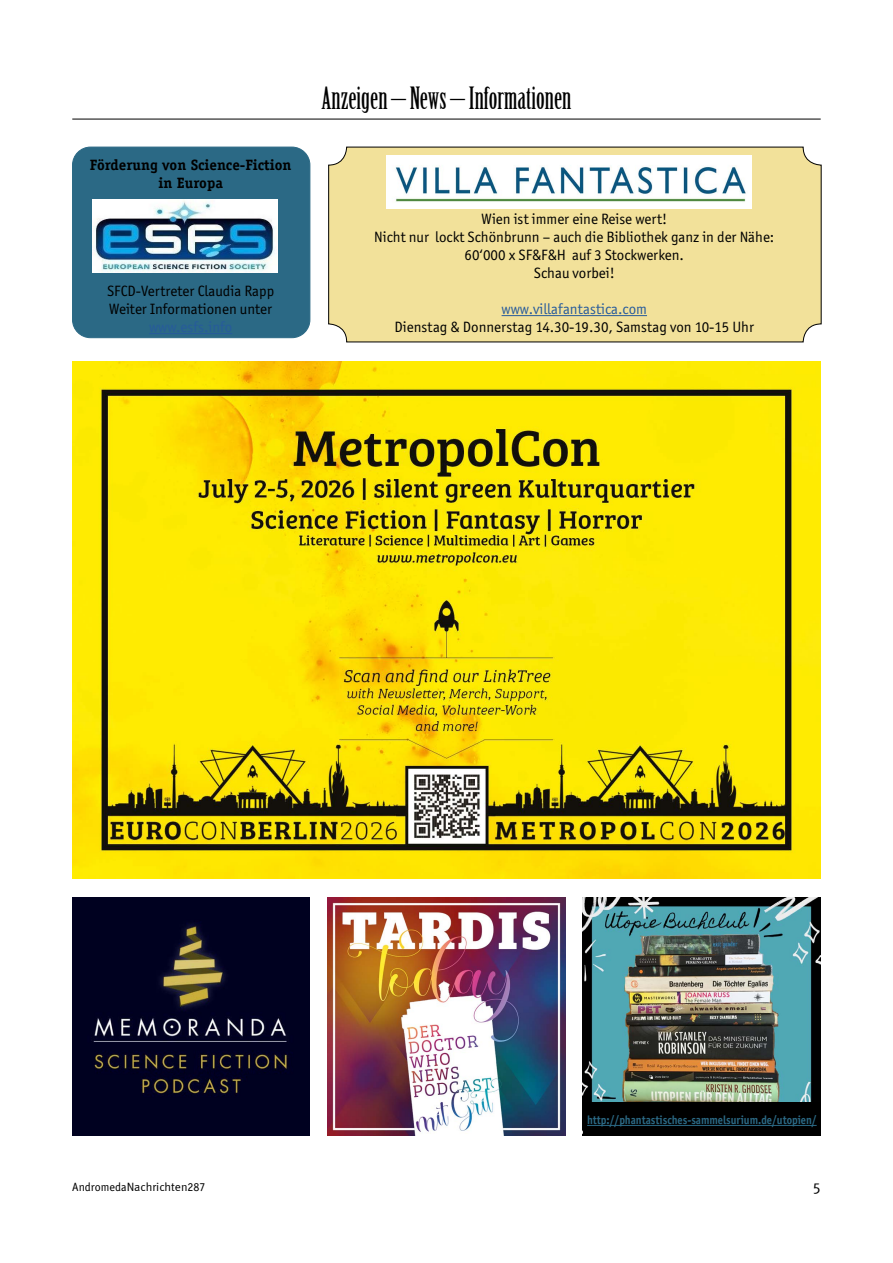
<style>
.page{position:relative;width:893px;height:1263px;background:#fff}
.page>*{position:absolute;margin:0;border:0;box-sizing:border-box;transform-origin:0 0}
.t1{font:30px "Birch Std";color:#000}
.t2{font:15px/18px "Officina Sans ITC Std";color:#000;text-align:center}
.t3{font:700 15px/18px "Officina Serif Std";color:#000;text-align:center}
.t4{font:15px "Officina Sans ITC Std";color:#275b9b}
.t5{font:15px "Meta Normal";color:#000}
.t6{font:700 12px "Officina Sans ITC Std";color:#2b6985;scale:.9 1}
.t7{font:12px "Officina Sans ITC Std";color:#000}
.s1{font-family:"Meta Normal"}
</style>
<div class="page">
<hr style="left:72px;top:119px;width:749px;height:1px;background:#000">
<div style="left:329px;top:147px;width:492px;height:195px;background:#f2e19a;border-radius:18px"></div>
<hr style="left:502px;top:315px;width:145px;height:1px;background:#275b9b">
<div style="left:328px;top:147px;width:493px;height:195px;border:1px solid #000;border-radius:18px"></div>
<img style="left:386px;top:155px;width:366px;height:53px">
<div style="left:73px;top:147px;width:237px;height:191px;background:#2b6985;border-radius:18px"></div>
<hr style="left:149px;top:333px;width:83px;height:1px;background:#275b9b">
<div style="left:72px;top:147px;width:238px;height:191px;border:1px solid #2b6985;border-radius:18px"></div>
<img style="left:93px;top:200px;width:184px;height:72px">
<img style="left:327px;top:897px;width:238px;height:238px">
<img style="left:73px;top:897px;width:237px;height:238px">
<img style="left:583px;top:898px;width:237px;height:204px">
<div style="left:583px;top:1102px;width:237px;height:33px;background:#000"></div>
<hr style="left:587px;top:1125px;width:230px;height:1px;background:#2b6985">
<img style="left:73px;top:361px;width:747px;height:518px">
<p class="t3" style="left:90px;top:156px;width:203px">Förderung von Science-Fiction in Europa</p>
<p class="t2" style="left:107px;top:282px;width:169px;text-align:left">SFCD-Vertreter Claudia Rapp<br>Weiter Informationen unter</p>
<h1 class="t1" style="left:321px;top:81px;width:251px">Anzeigen – News – Informationen</h1>
<p class="t2" style="left:374px;top:210px;width:402px">Wien ist immer eine Reise wert!<br>Nicht nur lockt Schönbrunn – auch die Bibliothek ganz in der Nähe:<br>60‘000 x SF&amp;F&amp;H auf 3 Stockwerken.<br>Schau vorbei!</p>
<p class="t4" style="left:502px;top:300px;width:147px">www.villafantastica.com</p>
<p class="t2" style="left:395px;top:318px;width:361px">Dienstag &amp; Donnerstag 14.30-19.30, Samstag von 10-15 Uhr</p>
<p class="t6" style="left:587px;top:1113px;width:257px">http://phantastisches-sammelsurium.de/utopien/</p>
<p class="t7" style="left:72px;top:1180px;width:135px">Andromeda<span class="s1">Nachrichten</span>287</p>
<p class="t5" style="left:813px;top:1177px;width:9px">5</p>
</div>
